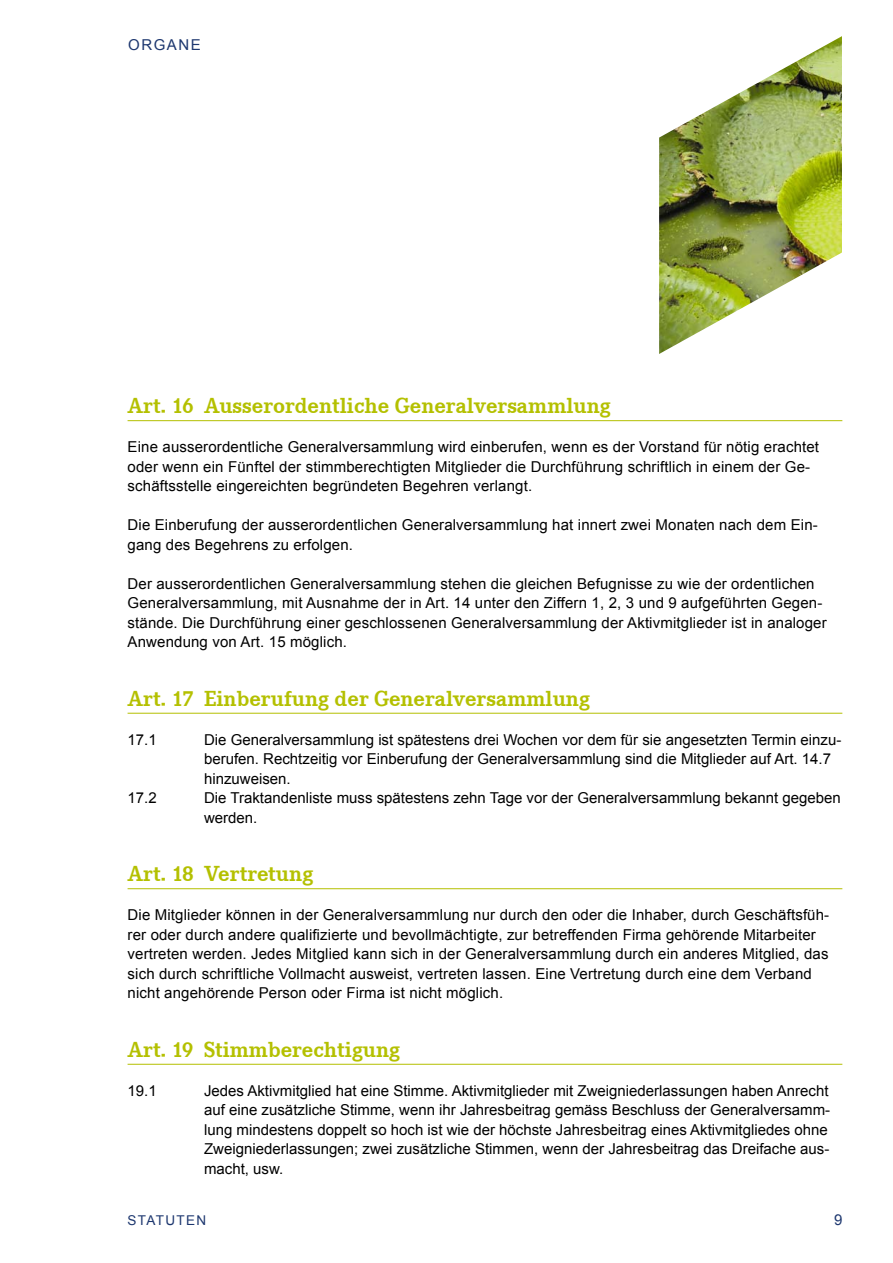
<style>
.page{position:relative;width:893px;height:1263px;background:#fff}
.page>*{position:absolute;margin:0;border:0;box-sizing:border-box;transform-origin:0 0}
.t1{font:700 22.5px "Corporate E";color:#b4c000}
.t2{font:15px/19.5px "Arial";letter-spacing:.01em;color:#000}
.t3{font:15px "Arial";color:#1d376f}
.t4{font:13.5px "Arial";letter-spacing:.1em;color:#1d376f}
</style>
<div class="page">
<img style="left:659px;top:36px;width:183px;height:318px">
<hr style="left:128px;top:420px;width:714px;height:1px;background:#b4c000">
<hr style="left:128px;top:713px;width:714px;height:1px;background:#b4c000">
<hr style="left:128px;top:888px;width:714px;height:1px;background:#b4c000">
<hr style="left:128px;top:1064px;width:714px;height:1px;background:#b4c000">
<p class="t3" style="left:128px;top:35px;width:26px">Organe</p>
<h1 class="t1" style="left:128px;top:393px;width:485px">Art. 16 Ausserordentliche Generalversammlung</h1>
<p class="t2" style="left:128px;top:437px;width:693px">Eine ausserordentliche Generalversammlung wird einberufen, wenn es der Vorstand für nötig erachtet oder wenn ein Fünftel der stimmberechtigten Mitglieder die Durchführung schriftlich in einem der Ge&shy;schäftsstelle eingereichten begründeten Begehren verlangt.</p>
<p class="t2" style="left:128px;top:515px;width:692px">Die Einberufung der ausserordentlichen Generalversammlung hat innert zwei Monaten nach dem Ein&shy;gang des Begehrens zu erfolgen.</p>
<p class="t2" style="left:128px;top:574px;width:701px">Der ausserordentlichen Generalversammlung stehen die gleichen Befugnisse zu wie der ordentlichen Generalversammlung, mit Ausnahme der in Art. 14 unter den Ziffern 1, 2, 3 und 9 aufgeführten Gegen&shy;stände. Die Durchführung einer geschlossenen Generalversammlung der Aktivmitglieder ist in analoger Anwendung von Art. 15 möglich.</p>
<h1 class="t1" style="left:128px;top:685px;width:464px">Art. 17 Einberufung der Generalversammlung</h1>
<p class="t2" style="left:128px;top:730px;width:31px">17.1</p>
<p class="t2" style="left:204px;top:730px;width:639px">Die Generalversammlung ist spätestens drei Wochen vor dem für sie angesetzten Termin einzu&shy;berufen. Rechtzeitig vor Einberufung der Generalversammlung sind die Mitglieder auf Art. 14.7 hinzuweisen.</p>
<p class="t2" style="left:128px;top:788px;width:31px">17.2</p>
<p class="t2" style="left:204px;top:788px;width:638px">Die Traktandenliste muss spätestens zehn Tage vor der Generalversammlung bekannt gegeben werden.</p>
<h1 class="t1" style="left:128px;top:861px;width:187px">Art. 18 Vertretung</h1>
<p class="t2" style="left:128px;top:905px;width:703px">Die Mitglieder können in der Generalversammlung nur durch den oder die Inhaber, durch Geschäftsfüh&shy;rer oder durch andere qualifizierte und bevollmächtigte, zur betreffenden Firma gehörende Mitarbeiter vertreten werden. Jedes Mitglied kann sich in der Generalversammlung durch ein anderes Mitglied, das sich durch schriftliche Vollmacht ausweist, vertreten lassen. Eine Vertretung durch eine dem Verband nicht angehörende Person oder Firma ist nicht möglich.</p>
<h1 class="t1" style="left:128px;top:1036px;width:274px">Art. 19 Stimmberechtigung</h1>
<p class="t2" style="left:128px;top:1081px;width:31px">19.1</p>
<p class="t2" style="left:204px;top:1081px;width:628px">Jedes Aktivmitglied hat eine Stimme. Aktivmitglieder mit Zweigniederlassungen haben Anrecht auf eine zusätzliche Stimme, wenn ihr Jahresbeitrag gemäss Beschluss der Generalversamm&shy;lung mindestens doppelt so hoch ist wie der höchste Jahresbeitrag eines Aktivmitgliedes ohne Zweigniederlassungen; zwei zusätzliche Stimmen, wenn der Jahresbeitrag das Dreifache aus&shy;macht, usw.</p>
<p class="t4" style="left:128px;top:1211px;width:80px">statuten</p>
<p class="t3" style="left:834px;top:1209px;width:10px">9</p>
</div>
